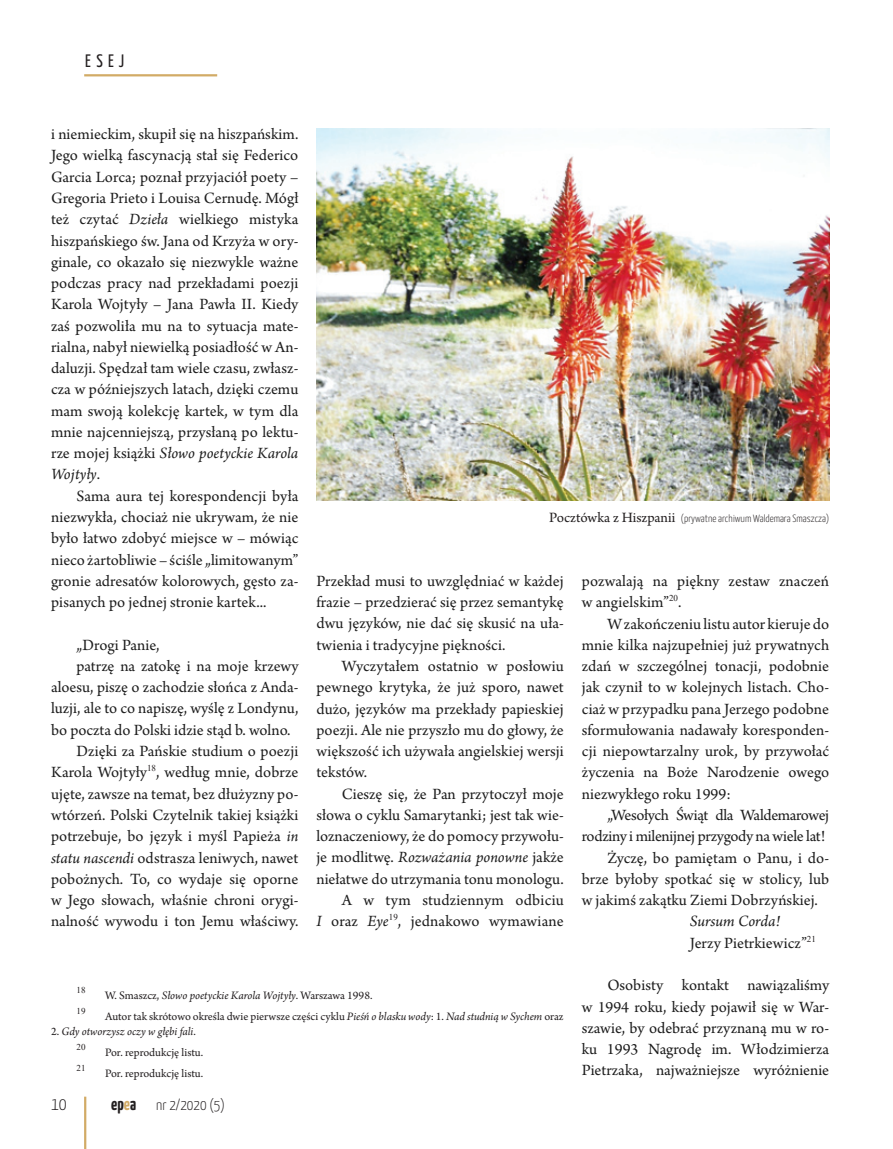
<style>
.page{position:relative;width:893px;height:1149px;background:#fff}
.page>*{position:absolute;margin:0;border:0;box-sizing:border-box;transform-origin:0 0}
.t1{font:18px "Yanone Kaffeesatz";color:#231f20}
.t2{font:300 18px "Yanone Kaffeesatz";color:#231f20}
.t3{font:16.5px/21.3px "Arno Pro";color:#1e1e1e;text-align:justify}
.t4{font:16.5px "Arno Pro";letter-spacing:-.02em;color:#1e1e1e}
.t5{font:16.5px "Arno Pro";letter-spacing:-.025em;color:#1e1e1e}
.t6{font:300 15px "Yanone Kaffeesatz";color:#231f20}
.t7{font:12px "Arno Pro";color:#231f20}
.t8{font:italic 12px "Arno Pro";letter-spacing:-.005em;color:#231f20}
.t9{font:300 10.5px "Yanone Kaffeesatz";color:#231f20}
.t10{font:9px "Times New Roman";color:#231f20}
.s1{font-style:italic}
.s2{font-family:"Arno Pro";font-weight:400;font-size:15px}
.s3{font-style:normal}
.s4{font-weight:700;font-size:18px}
.s5{font-weight:700;font-size:18px;color:#d2ab66}
</style>
<div class="page">
<hr style="left:84px;top:1096px;width:2px;height:52px;background:#d2ab66">
<hr style="left:84px;top:74px;width:133px;height:2px;background:#d2ab66">
<img style="left:317px;top:129px;width:512px;height:371px">
<p class="t1" style="left:85px;top:50px;width:41px">ESEJ</p>
<p class="t3" style="left:51px;top:124px;width:249px">i niemieckim, skupił się na hiszpańskim.<br>Jego wielką fascynacją stał się Federico Garcia Lorca; poznał przyjaciół poety – Gregoria Prieto i Louisa Cernudę. Mógł też czytać <span class="s1">Dzieła</span> wielkiego mistyka hiszpańskiego św. Jana od Krzyża w ory&shy;ginale, co okazało się niezwykle ważne podczas pracy nad przekładami poezji Karola Wojtyły – Jana Pawła II. Kiedy zaś pozwoliła mu na to sytuacja mate&shy;rialna, nabył niewielką posiadłość w An&shy;daluzji. Spędzał tam wiele czasu, zwłasz&shy;cza w późniejszych latach, dzięki czemu mam swoją kolekcję kartek, w tym dla mnie najcenniejszą, przysłaną po lektu&shy;rze mojej książki <span class="s1">Słowo poetyckie Karola Wojtyły</span>.</p>
<p class="t3" style="left:51px;top:486px;width:249px;text-indent:26px">Sama aura tej korespondencji była niezwykła, chociaż nie ukrywam, że nie było łatwo zdobyć miejsce w – mówiąc nieco żartobliwie – ściśle „limitowanym” gronie adresatów kolorowych, gęsto za&shy;pisanych po jednej stronie kartek...</p>
<p class="t3" style="left:77px;top:634px;width:85px">„Drogi Panie,</p>
<p class="t3" style="left:77px;top:656px;width:223px">patrzę na zatokę i na moje krzewy</p>
<p class="t3" style="left:51px;top:677px;width:249px">aloesu, piszę o zachodzie słońca z Anda-</p>
<p class="t3" style="left:51px;top:698px;width:249px">luzji, ale to co napiszę, wyślę z Londynu,</p>
<p class="t3" style="left:51px;top:719px;width:241px">bo poczta do Polski idzie stąd b. wolno.</p>
<p class="t3" style="left:77px;top:741px;width:223px">Dzięki za Pańskie studium o poezji</p>
<p class="t3" style="left:51px;top:762px;width:249px">Karola Wojtyły<sup>18</sup>, według mnie, dobrze</p>
<p class="t3" style="left:51px;top:783px;width:249px">ujęte, zawsze na temat, bez dłużyzny po-</p>
<p class="t3" style="left:51px;top:805px;width:249px">wtórzeń. Polski Czytelnik takiej książki</p>
<p class="t3" style="left:51px;top:826px;width:249px">potrzebuje, bo język i myśl Papieża <span class="s1">in</span></p>
<p class="t3" style="left:51px;top:847px;width:249px"><span class="s1">statu nascendi</span> odstrasza leniwych, nawet</p>
<p class="t3" style="left:51px;top:868px;width:249px">pobożnych. To, co wydaje się oporne</p>
<p class="t3" style="left:51px;top:890px;width:249px">w Jego słowach, właśnie chroni orygi-</p>
<p class="t3" style="left:51px;top:911px;width:249px">nalność wywodu i ton Jemu właściwy.</p>
<p class="t9" style="left:549px;top:512px;width:281px"><span class="s2">Pocztówka z Hiszpanii</span> (prywatne archiwum Waldemara Smaszcza)</p>
<p class="t3" style="left:316px;top:571px;width:249px">Przekład musi to uwzględniać w każdej frazie – przedzierać się przez semantykę dwu języków, nie dać się skusić na uła&shy;twienia i tradycyjne piękności.</p>
<p class="t3" style="left:316px;top:656px;width:249px;text-indent:26px">Wyczytałem ostatnio w posłowiu pewnego krytyka, że już sporo, nawet dużo, języków ma przekłady papieskiej poezji. Ale nie przyszło mu do głowy, że większość ich używała angielskiej wersji tekstów.</p>
<p class="t3" style="left:316px;top:783px;width:249px;text-align:right">Cieszę się, że Pan przytoczył moje słowa o cyklu Samarytanki; jest tak wie&shy;loznaczeniowy, że do pomocy przywołu&shy;je modlitwę. <span class="s1">Rozważania ponowne</span> jakże niełatwe do utrzymania tonu monologu.<br>A w tym studziennym odbiciu<br><span class="s1">I</span> oraz <span class="s1">Eye</span><sup>19</sup>, jednakowo wymawiane</p>
<p class="t3" style="left:582px;top:571px;width:249px">pozwalają na piękny zestaw znaczeń w angielskim”<sup>20</sup>.</p>
<p class="t3" style="left:582px;top:613px;width:249px;text-indent:26px">W zakończeniu listu autor kieruje do mnie kilka najzupełniej już prywatnych zdań w szczególnej tonacji, podobnie jak czynił to w kolejnych listach. Cho&shy;ciaż w przypadku pana Jerzego podobne sformułowania nadawały koresponden&shy;cji niepowtarzalny urok, by przywołać życzenia na Boże Narodzenie owego niezwykłego roku 1999:</p>
<p class="t5" style="left:607px;top:805px;width:223px">„Wesołych Świąt dla Waldemarowej</p>
<p class="t4" style="left:582px;top:826px;width:245px">rodziny i milenijnej przygody na wiele lat!</p>
<p class="t3" style="left:607px;top:847px;width:223px">Życzę, bo pamiętam o Panu, i do-</p>
<p class="t3" style="left:582px;top:868px;width:249px">brze byłoby spotkać się w stolicy, lub</p>
<p class="t3" style="left:582px;top:890px;width:238px">w jakimś zakątku Ziemi Dobrzyńskiej.</p>
<p class="t3" style="left:690px;top:911px;width:128px"><span class="s1">Sursum Corda!<br></span>Jerzy Pietrkiewicz”<sup>21</sup></p>
<p class="t3" style="left:582px;top:975px;width:249px;text-indent:26px">Osobisty kontakt nawiązaliśmy w 1994 roku, kiedy pojawił się w War&shy;szawie, by odebrać przyznaną mu w ro&shy;ku 1993 Nagrodę im. Włodzimierza Pietrzaka, najważniejsze wyróżnienie</p>
<p class="t10" style="left:77px;top:983px;width:10px">18</p>
<p class="t8" style="left:105px;top:988px;width:269px"><span class="s3">W. Smaszcz,</span> Słowo poetyckie Karola Wojtyły<span class="s3">. Warszawa 1998.</span></p>
<p class="t10" style="left:77px;top:1004px;width:10px">19</p>
<p class="t7" style="left:105px;top:1009px;width:460px">Autor tak skrótowo określa dwie pierwsze części cyklu <span class="s1">Pieśń o blasku wody</span>: 1. <span class="s1">Nad studnią w Sychem</span> oraz</p>
<p class="t8" style="left:51px;top:1023px;width:146px"><span class="s3">2.</span> Gdy otworzysz oczy w głębi fali<span class="s3">.</span></p>
<p class="t10" style="left:77px;top:1039px;width:10px">20</p>
<p class="t7" style="left:105px;top:1044px;width:100px">Por. reprodukcję listu.</p>
<p class="t10" style="left:77px;top:1060px;width:10px">21</p>
<p class="t7" style="left:105px;top:1065px;width:100px">Por. reprodukcję listu.</p>
<p class="t2" style="left:51px;top:1092px;width:17px">10</p>
<p class="t6" style="left:111px;top:1095px;width:115px"><span class="s4">ep</span><span class="s5">e</span><span class="s4">a</span> nr 2/2020 (5)</p>
</div>
